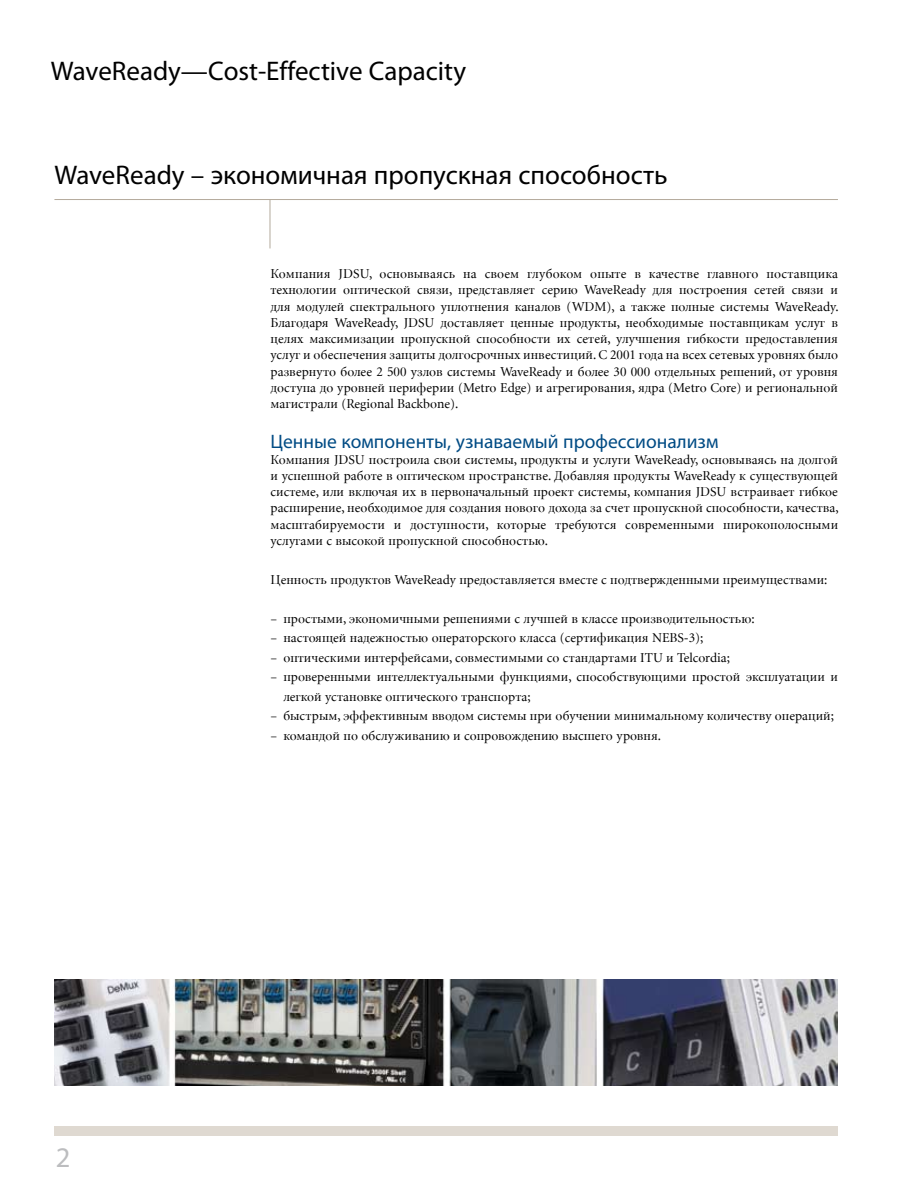
<style>
.page{position:relative;width:919px;height:1191px;background:#fff}
.page>*{position:absolute;margin:0;border:0;box-sizing:border-box;transform-origin:0 0}
.t1{font:27px "Myriad Pro";color:#000}
.t2{font:19.5px "Myriad Pro";color:#004b84}
.t3{font:13.5px/16.2px "Minion Cyrillic";color:#000;text-align:justify}
</style>
<div class="page">
<div style="left:54px;top:1125px;width:783px;height:10px;background:#dfd9d1"></div>
<hr style="left:269px;top:199px;width:1px;height:49px;background:#b4aa9c">
<hr style="left:54px;top:199px;width:783px;height:1px;background:#b4aa9c">
<img style="left:54px;top:979px;width:783px;height:106px">
<h1 class="t1" style="left:51px;top:54px;width:416px">WaveReady—Cost-Effective Capacity</h1>
<h1 class="t1" style="left:54px;top:158px;width:614px">WaveReady – экономичная пропускная способность</h1>
<p class="t3" style="left:270px;top:266px;width:569px">Компания JDSU, основываясь на своем глубоком опыте в качестве главного поставщика технологии оптической связи, представляет серию WaveReady для построения сетей связи и для модулей спектрального уплотнения каналов (WDM), а также полные системы WaveReady.<br>Благодаря WaveReady, JDSU доставляет ценные продукты, необходимые поставщикам услуг в целях максимизации пропускной способности их сетей, улучшения гибкости предоставления услуг и обеспечения защиты долгосрочных инвестиций. С 2001 года на всех сетевых уровнях было развернуто более 2 500 узлов системы WaveReady и более 30 000 отдельных решений, от уровня доступа до уровней периферии (Metro Edge) и агрегирования, ядра (Metro Core) и региональной магистрали (Regional Backbone).</p>
<h2 class="t2" style="left:270px;top:429px;width:449px">Ценные компоненты, узнаваемый профессионализм</h2>
<p class="t3" style="left:270px;top:451px;width:569px">Компания JDSU построила свои системы, продукты и услуги WaveReady, основываясь на долгой и успешной работе в оптическом пространстве. Добавляя продукты WaveReady к существующей системе, или включая их в первоначальный проект системы, компания JDSU встраивает гибкое расширение, необходимое для создания нового дохода за счет пропускной способности, качества, масштабируемости и доступности, которые требуются современными широкополосными услугами с высокой пропускной способностью.</p>
<p class="t3" style="left:270px;top:571px;width:558px">Ценность продуктов WaveReady предоставляется вместе с подтвержденными преимуществами:</p>
<p class="t3" style="left:270px;top:610px;width:485px">– простыми, экономичными решениями с лучшей в классе производительностью:</p>
<p class="t3" style="left:270px;top:629px;width:434px">– настоящей надежностью операторского класса (сертификация NEBS-3);</p>
<p class="t3" style="left:270px;top:649px;width:461px">– оптическими интерфейсами, совместимыми со стандартами ITU и Telcordia;</p>
<p class="t3" style="left:283px;top:667px;width:556px;line-height:19.5px;text-indent:-13px">– проверенными интеллектуальными функциями, способствующими простой эксплуатации и легкой установке оптического транспорта;</p>
<p class="t3" style="left:270px;top:707px;width:565px">– быстрым, эффективным вводом системы при обучении минимальному количеству операций;</p>
<p class="t3" style="left:270px;top:727px;width:392px">– командой по обслуживанию и сопровождению высшего уровня.</p>
</div>
